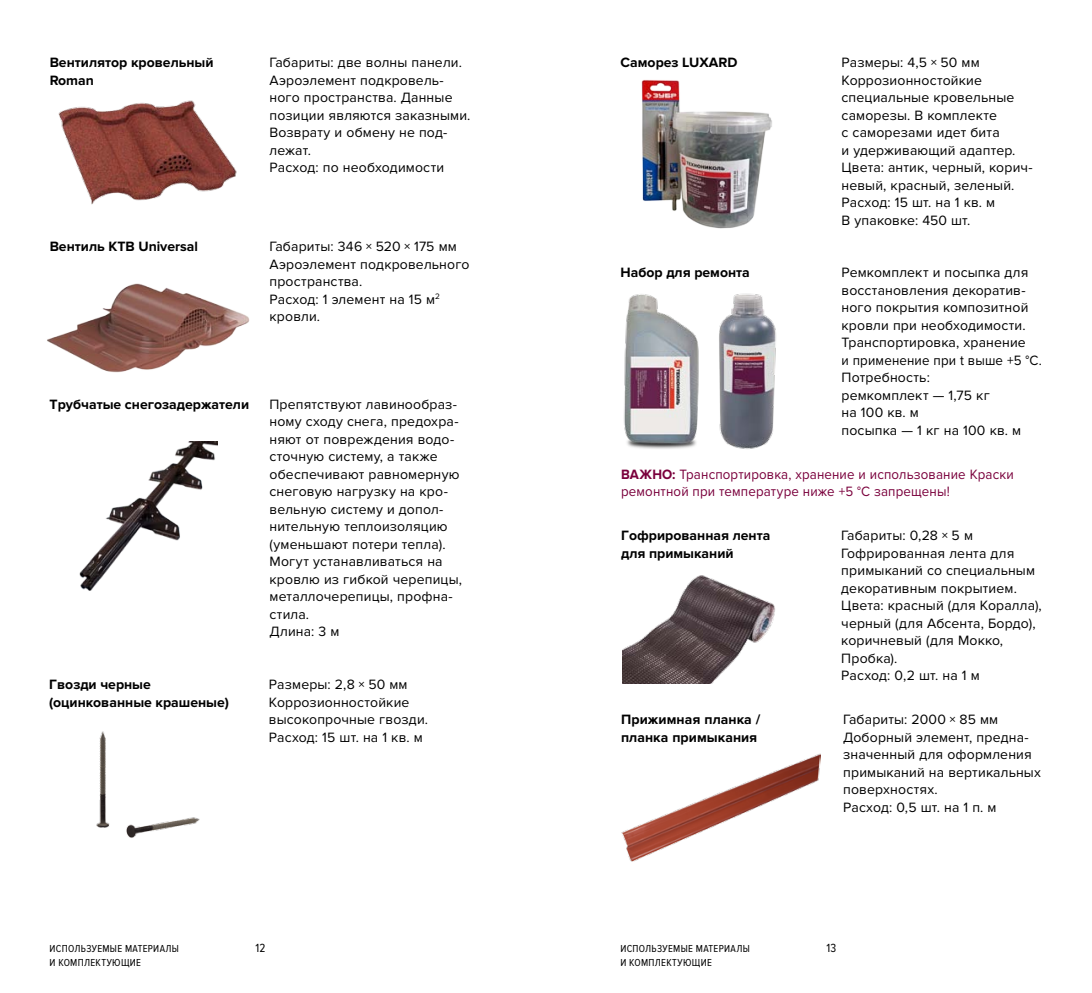
<style>
.page{position:relative;width:1092px;height:993px;background:#fff}
.page>*{position:absolute;margin:0;border:0;box-sizing:border-box;transform-origin:0 0}
.t1{font:14px/17.5px "Proxima Nova";letter-spacing:.01em;color:#000}
.t2{font:700 14px/17.5px "Proxima Nova";color:#000}
.t3{font:14px/17.5px "Proxima Nova";letter-spacing:.01em;color:#7a003c;scale:.95 1}
.t4{font:12.25px "Proxima Nova Cond";color:#000}
.t5{font:10.5px/14px "Proxima Nova Cond";letter-spacing:.03em;color:#000}
.s1{font-weight:700}
</style>
<div class="page">
<img style="left:58px;top:100px;width:179px;height:105px">
<img style="left:47px;top:283px;width:203px;height:90px">
<img style="left:79px;top:441px;width:138px;height:150px">
<img style="left:624px;top:294px;width:59px;height:155px">
<img style="left:683px;top:293px;width:93px;height:156px">
<img style="left:96px;top:731px;width:104px;height:107px">
<img style="left:622px;top:575px;width:153px;height:108px">
<img style="left:641px;top:80px;width:131px;height:149px">
<img style="left:621px;top:753px;width:199px;height:109px">
<p class="t2" style="left:50px;top:54px;width:165px">Вентилятор кровельный<br>Roman</p>
<p class="t2" style="left:50px;top:238px;width:150px">Вентиль КТВ Universal</p>
<p class="t1" style="left:269px;top:54px;width:202px">Габариты: две волны панели.<br>Аэроэлемент подкровель&shy;ного пространства. Данные позиции являются заказными.<br>Возврату и обмену не под&shy;лежат.<br>Расход: по необходимости</p>
<p class="t1" style="left:269px;top:238px;width:201px">Габариты: 346 × 520 × 175 мм<br>Аэроэлемент подкровельного пространства.<br>Расход: 1 элемент на 15 м<sup>2 </sup>кровли.</p>
<p class="t2" style="left:50px;top:395px;width:201px">Трубчатые снегозадержатели</p>
<p class="t1" style="left:269px;top:395px;width:194px">Препятствуют лавинообраз&shy;ному сходу снега, предохра&shy;няют от повреждения водо&shy;сточную систему, а также обеспечивают равномерную снеговую нагрузку на кро&shy;вельную систему и допол&shy;нительную теплоизоляцию (уменьшают потери тепла).<br>Могут устанавливаться на кровлю из гибкой черепицы, металлочерепицы, профна&shy;стила.<br>Длина: 3 м</p>
<p class="t2" style="left:49px;top:675px;width:181px">Гвозди черные (оцинкованные крашеные)</p>
<p class="t1" style="left:269px;top:675px;width:161px">Размеры: 2,8 × 50 мм<br>Коррозионностойкие высокопрочные гвозди.<br>Расход: 15 шт. на 1 кв. м</p>
<p class="t2" style="left:620px;top:54px;width:118px">Саморез LUXARD</p>
<p class="t2" style="left:620px;top:264px;width:131px">Набор для ремонта</p>
<p class="t1" style="left:841px;top:54px;width:193px">Размеры: 4,5 × 50 мм<br>Коррозионностойкие специальные кровельные саморезы. В комплекте<br>с саморезами идет бита<br>и удерживающий адаптер.<br>Цвета: антик, черный, корич&shy;невый, красный, зеленый.<br>Расход: 15 шт. на 1 кв. м<br>В упаковке: 450 шт.</p>
<p class="t1" style="left:841px;top:264px;width:202px">Ремкомплект и посыпка для восстановления декоратив&shy;ного покрытия композитной кровли при необходимости.<br>Транспортировка, хранение<br>и применение при t выше +5 °C.<br>Потребность:<br>ремкомплект — 1,75 кг<br>на 100 кв. м<br>посыпка — 1 кг на 100 кв. м</p>
<p class="t3" style="left:621px;top:465px;width:415px"><span class="s1">Важно:</span> Транспортировка, хранение и использование Краски ремонтной при температуре ниже +5 °C запрещены!</p>
<p class="t2" style="left:621px;top:527px;width:151px">Гофрированная лента для примыканий</p>
<p class="t1" style="left:841px;top:526px;width:202px">Габариты: 0,28 × 5 м<br>Гофрированная лента для примыканий со специальным декоративным покрытием.<br>Цвета: красный (для Коралла), черный (для Абсента, Бордо), коричневый (для Мокко,<br>Пробка).<br>Расход: 0,2 шт. на 1 м</p>
<p class="t2" style="left:621px;top:710px;width:141px">Прижимная планка / планка примыкания</p>
<p class="t1" style="left:843px;top:710px;width:199px">Габариты: 2000 × 85 мм<br>Доборный элемент, предна&shy;значенный для оформления примыканий на вертикальных поверхностях.<br>Расход: 0,5 шт. на 1 п. м</p>
<p class="t4" style="left:255px;top:940px;width:12px">12</p>
<p class="t4" style="left:826px;top:940px;width:11px">13</p>
<p class="t5" style="left:50px;top:941px;width:131px">Используемые материалы и комплектующие</p>
<p class="t5" style="left:620px;top:941px;width:131px">Используемые материалы и комплектующие</p>
</div>
